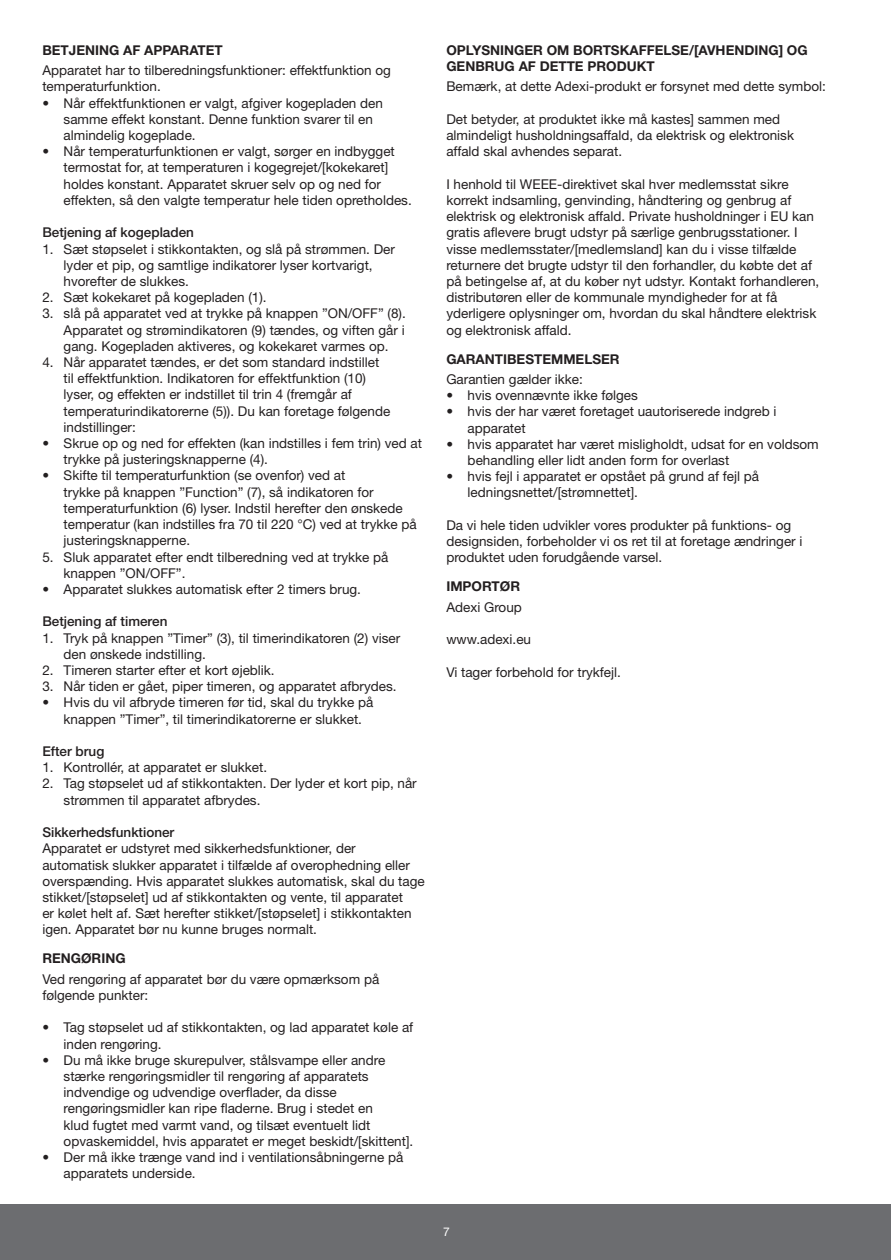
<style>
.page{position:relative;width:891px;height:1260px;background:#fff}
.page>*{position:absolute;margin:0;border:0;box-sizing:border-box;transform-origin:0 0}
.t1{font:13.5px/16.2px "Helvetica Neue";color:#231f20}
.t2{font:700 13.5px/16.2px "Helvetica Neue";color:#231f20}
.t3{font:500 13.5px "Helvetica Neue";color:#231f20}
.t4{font:12px "Helvetica Neue";color:#fff}
</style>
<div class="page">
<div style="left:0;top:1204px;width:891px;height:55px;background:#6c6d70"></div>
<p class="t2" style="left:42px;top:42px;width:182px">BETJENING AF APPARATET</p>
<p class="t1" style="left:42px;top:62px;width:350px">Apparatet har to tilberedningsfunktioner: effektfunktion og temperaturfunktion.</p>
<p class="t1" style="left:64px;top:94px;width:321px;text-indent:-21px">• Når effektfunktionen er valgt, afgiver kogepladen den samme effekt konstant. Denne funktion svarer til en almindelig kogeplade.</p>
<p class="t1" style="left:64px;top:143px;width:350px;text-indent:-21px">• Når temperaturfunktionen er valgt, sørger en indbygget termostat for, at temperaturen i kogegrejet/[kokekaret] holdes konstant. Apparatet skruer selv op og ned for effekten, så den valgte temperatur hele tiden opretholdes.</p>
<p class="t3" style="left:42px;top:224px;width:153px">Betjening af kogepladen</p>
<p class="t1" style="left:64px;top:240px;width:333px;text-indent:-21px">1. Sæt støpselet i stikkontakten, og slå på strømmen. Der lyder et pip, og samtlige indikatorer lyser kortvarigt, hvorefter de slukkes.</p>
<p class="t1" style="left:42px;top:289px;width:226px">2. Sæt kokekaret på kogepladen (1).</p>
<p class="t1" style="left:64px;top:305px;width:344px;text-align:justify;text-indent:-21px">3. slå på apparatet ved at trykke på knappen ”ON/OFF” (8).<br>Apparatet og strømindikatoren (9) tændes, og viften går i gang. Kogepladen aktiveres, og kokekaret varmes op.</p>
<p class="t1" style="left:64px;top:354px;width:328px;text-indent:-21px">4. Når apparatet tændes, er det som standard indstillet til effektfunktion. Indikatoren for effektfunktion (10) lyser, og effekten er indstillet til trin 4 (fremgår af temperaturindikatorerne (5)). Du kan foretage følgende indstillinger:</p>
<p class="t1" style="left:64px;top:435px;width:360px;text-indent:-21px">• Skrue op og ned for effekten (kan indstilles i fem trin) ved at trykke på justeringsknapperne (4).</p>
<p class="t1" style="left:64px;top:467px;width:354px;text-indent:-21px">• Skifte til temperaturfunktion (se ovenfor) ved at<br>trykke på knappen ”Function” (7), så indikatoren for temperaturfunktion (6) lyser. Indstil herefter den ønskede temperatur (kan indstilles fra 70 til 220 °C) ved at trykke på justeringsknapperne.</p>
<p class="t1" style="left:64px;top:548px;width:326px;text-indent:-21px">5. Sluk apparatet efter endt tilberedning ved at trykke på knappen ”ON/OFF”.</p>
<p class="t1" style="left:42px;top:580px;width:320px">• Apparatet slukkes automatisk efter 2 timers brug.</p>
<p class="t3" style="left:42px;top:613px;width:127px">Betjening af timeren</p>
<p class="t1" style="left:64px;top:629px;width:338px;text-indent:-21px">1. Tryk på knappen ”Timer” (3), til timerindikatoren (2) viser den ønskede indstilling.</p>
<p class="t1" style="left:42px;top:661px;width:234px">2. Timeren starter efter et kort øjeblik.</p>
<p class="t1" style="left:42px;top:678px;width:356px">3. Når tiden er gået, piper timeren, og apparatet afbrydes.</p>
<p class="t1" style="left:64px;top:694px;width:311px;text-indent:-21px">• Hvis du vil afbryde timeren før tid, skal du trykke på knappen ”Timer”, til timerindikatorerne er slukket.</p>
<p class="t3" style="left:42px;top:743px;width:64px">Efter brug</p>
<p class="t1" style="left:42px;top:759px;width:226px">1. Kontrollér, at apparatet er slukket.</p>
<p class="t1" style="left:64px;top:775px;width:355px;text-indent:-21px">2. Tag støpselet ud af stikkontakten. Der lyder et kort pip, når strømmen til apparatet afbrydes.</p>
<p class="t3" style="left:42px;top:824px;width:134px">Sikkerhedsfunktioner</p>
<p class="t1" style="left:42px;top:840px;width:384px">Apparatet er udstyret med sikkerhedsfunktioner, der automatisk slukker apparatet i tilfælde af overophedning eller overspænding. Hvis apparatet slukkes automatisk, skal du tage stikket/[støpselet] ud af stikkontakten og vente, til apparatet<br>er kølet helt af. Sæt herefter stikket/[støpselet] i stikkontakten igen. Apparatet bør nu kunne bruges normalt.</p>
<p class="t2" style="left:42px;top:950px;width:85px">RENGØRING</p>
<p class="t1" style="left:42px;top:970px;width:338px">Ved rengøring af apparatet bør du være opmærksom på følgende punkter:</p>
<p class="t1" style="left:64px;top:1019px;width:351px;text-indent:-21px">• Tag støpselet ud af stikkontakten, og lad apparatet køle af inden rengøring.</p>
<p class="t1" style="left:64px;top:1051px;width:351px;text-indent:-21px">• Du må ikke bruge skurepulver, stålsvampe eller andre stærke rengøringsmidler til rengøring af apparatets indvendige og udvendige overflader, da disse rengøringsmidler kan ripe fladerne. Brug i stedet en<br>klud fugtet med varmt vand, og tilsæt eventuelt lidt opvaskemiddel, hvis apparatet er meget beskidt/[skittent].</p>
<p class="t1" style="left:64px;top:1148px;width:341px;text-indent:-21px">• Der må ikke trænge vand ind i ventilationsåbningerne på apparatets underside.</p>
<p class="t2" style="left:446px;top:42px;width:363px">OPLYSNINGER OM BORTSKAFFELSE/[AVHENDING] OG<br>GENBRUG AF DETTE PRODUKT</p>
<p class="t1" style="left:446px;top:78px;width:381px">Bemærk, at dette Adexi-produkt er forsynet med dette symbol:</p>
<p class="t1" style="left:446px;top:111px;width:349px">Det betyder, at produktet ikke må kastes] sammen med almindeligt husholdningsaffald, da elektrisk og elektronisk affald skal avhendes separat.</p>
<p class="t1" style="left:446px;top:175px;width:374px">I henhold til WEEE-direktivet skal hver medlemsstat sikre korrekt indsamling, genvinding, håndtering og genbrug af elektrisk og elektronisk affald. Private husholdninger i EU kan gratis aflevere brugt udstyr på særlige genbrugsstationer. I visse medlemsstater/[medlemsland] kan du i visse tilfælde returnere det brugte udstyr til den forhandler, du købte det af på betingelse af, at du køber nyt udstyr. Kontakt forhandleren, distributøren eller de kommunale myndigheder for at få yderligere oplysninger om, hvordan du skal håndtere elektrisk og elektronisk affald.</p>
<p class="t2" style="left:446px;top:350px;width:175px">GARANTIBESTEMMELSER</p>
<p class="t1" style="left:446px;top:371px;width:138px">Garantien gælder ikke:</p>
<p class="t1" style="left:446px;top:387px;width:193px">• hvis ovennævnte ikke følges</p>
<p class="t1" style="left:468px;top:403px;width:310px;text-indent:-21px">• hvis der har været foretaget uautoriserede indgreb i apparatet</p>
<p class="t1" style="left:468px;top:435px;width:353px;text-indent:-21px">• hvis apparatet har været misligholdt, udsat for en voldsom behandling eller lidt anden form for overlast</p>
<p class="t1" style="left:468px;top:468px;width:293px;text-indent:-21px">• hvis fejl i apparatet er opstået på grund af fejl på ledningsnettet/[strømnettet].</p>
<p class="t1" style="left:446px;top:516px;width:358px">Da vi hele tiden udvikler vores produkter på funktions- og designsiden, forbeholder vi os ret til at foretage ændringer i produktet uden forudgående varsel.</p>
<p class="t2" style="left:446px;top:578px;width:75px">IMPORTØR</p>
<p class="t1" style="left:446px;top:598px;width:77px">Adexi Group</p>
<p class="t1" style="left:446px;top:631px;width:86px">www.adexi.eu</p>
<p class="t1" style="left:446px;top:663px;width:176px">Vi tager forbehold for trykfejl.</p>
<p class="t4" style="left:443px;top:1224px;width:8px">7</p>
</div>
